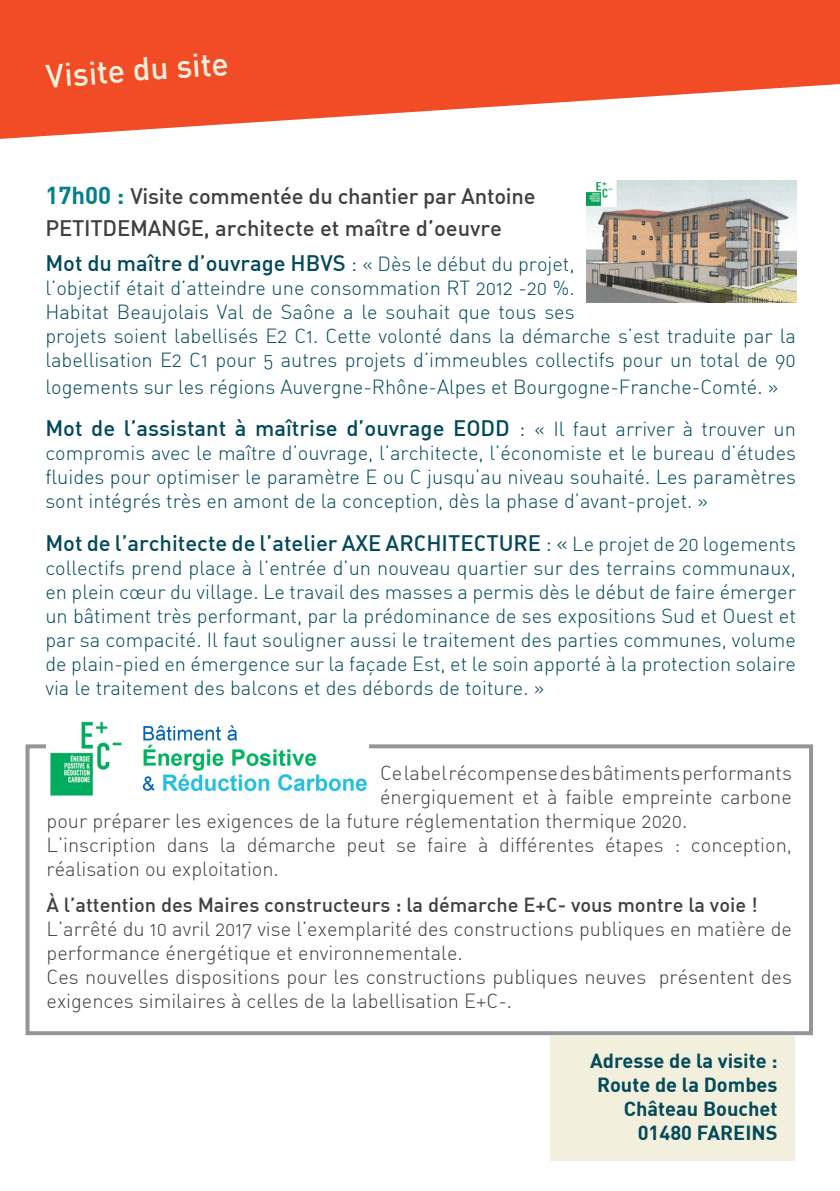
<style>
.page{position:relative;width:840px;height:1191px;background:#fff}
.page>*{position:absolute;margin:0;border:0;box-sizing:border-box;transform-origin:0 0}
.t1{font:500 32px "DIN";color:#f2efdc}
.t2{font:500 22px "DIN Alternate";color:#024959}
.t3{font:500 22px/32px "DIN Alternate";letter-spacing:-.01em;color:#404040}
.t4{font:300 20px/24px "DIN Alternate";color:#024959;text-align:justify}
.t5{font:300 20px/24px "DIN Alternate";color:#404040}
.t6{font:500 20px "DIN Alternate";color:#404040}
.t7{font:700 20px "DIN";color:#024959}
.s1{font-family:"DIN";font-weight:700;font-size:24px;color:#037e8c}
.s2{font-weight:300}
.s3{font-weight:300;font-size:20px}
</style>
<div class="page">
<svg style="left:0;top:0;width:839px;height:139px;fill:#f24c27"></svg>
<div style="left:26px;top:744px;width:786px;height:291px;border:4px solid #939598"></div>
<img style="left:586px;top:180px;width:209px;height:122px">
<img style="left:47px;top:721px;width:321px;height:75px">
<div style="left:550px;top:1036px;width:244px;height:125px;background:#f2efdc"></div>
<p class="t1" style="left:45px;top:56px;width:184px;rotate:-4deg">Visite du site</p>
<p class="t3" style="left:45px;top:180px;width:491px"><span class="s1">17h00 :</span> Visite commentée du chantier par Antoine<br>PETITDEMANGE, architecte et maître d’oeuvre</p>
<p class="t2" style="left:45px;top:249px;width:530px">Mot du maître d’ouvrage HBVS <span class="s2">:</span> <span class="s3">« Dès le début du projet,</span></p>
<p class="t4" style="left:45px;top:276px;width:751px;text-align:left">l’objectif était d’atteindre une consommation RT 2012 -20 %.<br>Habitat Beaujolais Val de Saône a le souhait que tous ses<br>projets soient labellisés E2 C1. Cette volonté dans la démarche s’est traduite par la labellisation E2 C1 pour 5 autres projets d’immeubles collectifs pour un total de 90</p>
<p class="t4" style="left:45px;top:374px;width:734px">logements sur les régions Auvergne-Rhône-Alpes et Bourgogne-Franche-Comté. »</p>
<p class="t2" style="left:45px;top:414px;width:751px">Mot de l’assistant à maîtrise d’ouvrage EODD <span class="s2">:</span> <span class="s3">« Il faut arriver à trouver un</span></p>
<p class="t4" style="left:45px;top:441px;width:751px">compromis avec le maître d’ouvrage, l’architecte, l’économiste et le bureau d’études fluides pour optimiser le paramètre E ou C jusqu’au niveau souhaité. Les paramètres sont intégrés très en amont de la conception, dès la phase d’avant-projet. »</p>
<p class="t2" style="left:45px;top:529px;width:751px">Mot de l’architecte de l’atelier AXE ARCHITECTURE <span class="s2">: «</span> <span class="s3">Le projet de 20 logements</span></p>
<p class="t4" style="left:45px;top:555px;width:751px">collectifs prend place à l’entrée d’un nouveau quartier sur des terrains communaux, en plein cœur du village. Le travail des masses a permis dès le début de faire émerger un bâtiment très performant, par la prédominance de ses expositions Sud et Ouest et par sa compacité. Il faut souligner aussi le traitement des parties communes, volume de plain-pied en émergence sur la façade Est, et le soin apporté à la protection solaire via le traitement des balcons et des débords de toiture. »</p>
<p class="t5" style="left:380px;top:760px;width:413px">Ce label récompense des bâtiments performants</p>
<p class="t5" style="left:380px;top:784px;width:413px">énergiquement et à faible empreinte carbone</p>
<p class="t5" style="left:47px;top:808px;width:642px">pour préparer les exigences de la future réglementation thermique 2020.</p>
<p class="t5" style="left:47px;top:832px;width:746px">L’inscription dans la démarche peut se faire à différentes étapes : conception, réalisation ou exploitation.</p>
<p class="t6" style="left:47px;top:892px;width:712px">À l’attention des Maires constructeurs : la démarche E+C- vous montre la voie !</p>
<p class="t5" style="left:47px;top:916px;width:746px">L’arrêté du 10 avril 2017 vise l’exemplarité des constructions publiques en matière de performance énergétique et environnementale.</p>
<p class="t5" style="left:47px;top:964px;width:746px">Ces nouvelles dispositions pour les constructions publiques neuves présentent des exigences similaires à celles de la labellisation E+C-.</p>
<p class="t7" style="left:589px;top:1048px;width:189px">Adresse de la visite :</p>
<p class="t7" style="left:596px;top:1072px;width:182px">Route de la Dombes</p>
<p class="t7" style="left:623px;top:1096px;width:155px">Château Bouchet</p>
<p class="t7" style="left:637px;top:1120px;width:141px">01480 FAREINS</p>
</div>
